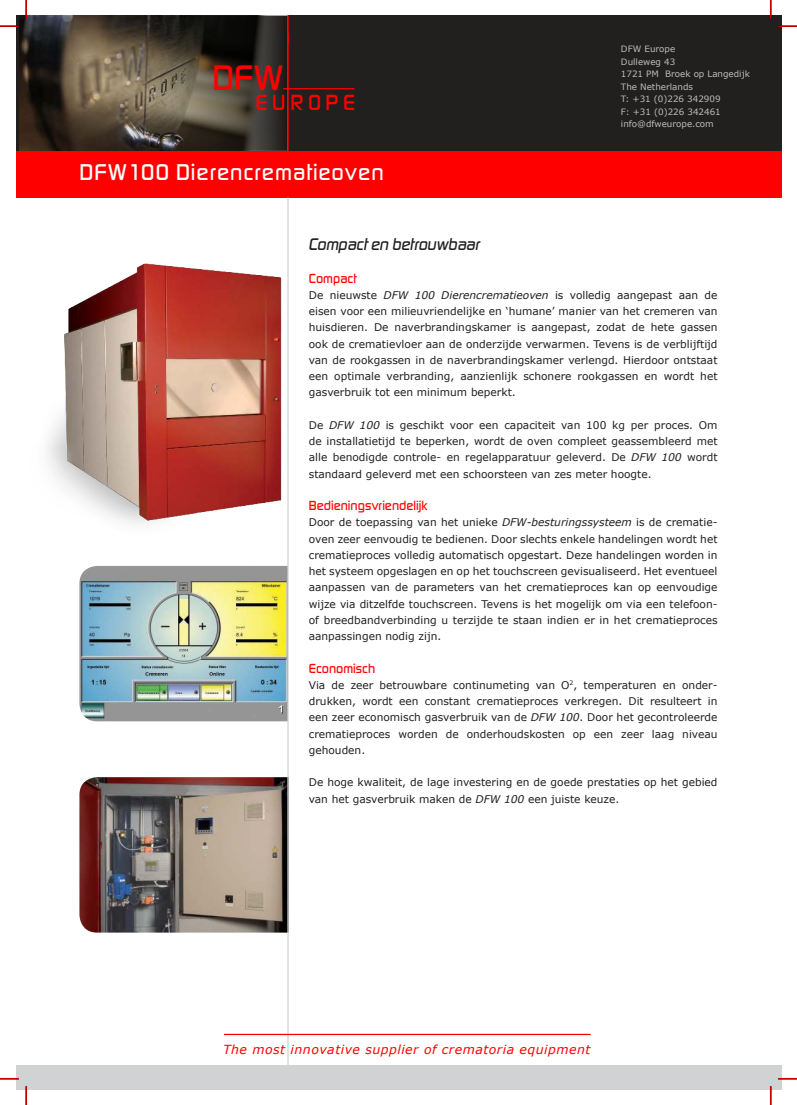
<style>
.page{position:relative;width:797px;height:1105px;background:#fff}
.page>*{position:absolute;margin:0;border:0;box-sizing:border-box;transform-origin:0 0}
.t1{font:500 36.88px "Digital Sans EF";color:#f00}
.t2{font:500 23.75px "Digital Sans EF";letter-spacing:.04em;color:#fff}
.t3{font:500 22.88px "Digital Sans EF";letter-spacing:.205em;color:#f00}
.t4{font:italic 500 17.5px "Digital Sans EF";letter-spacing:-.01em;color:#221f1f}
.t5{font:500 13.75px "Digital Sans EF";color:#f00}
.t6{font:italic 12.5px "Verdana";letter-spacing:.04em;color:#f00}
.t7{font:10.62px/16.2px "Verdana";color:#221f1f;text-align:justify}
.t8{font:8.75px/12.5px "Verdana";color:#bbbdbf}
.s1{font-style:italic}
</style>
<div class="page">
<img style="left:79px;top:566px;width:208px;height:155px">
<img style="left:47px;top:263px;width:235px;height:261px">
<img style="left:79px;top:777px;width:208px;height:156px">
<div style="left:16px;top:16px;width:765px;height:163px;background:#221f1f"></div>
<img style="left:19px;top:16px;width:268px;height:135px">
<div style="left:16px;top:151px;width:765px;height:47px;background:#f00"></div>
<hr style="left:287px;top:33px;width:2px;height:118px;background:#f00">
<hr style="left:283px;top:88px;width:71px;height:1px;background:#f00">
<hr style="left:287px;top:16px;width:2px;height:27px;background:#f00">
<div style="left:16px;top:1065px;width:765px;height:24px;background:#d1d2d4"></div>
<hr style="left:287px;top:198px;width:2px;height:871px;background:#d1d2d4">
<hr style="left:224px;top:1034px;width:366px;height:1px;background:#f00">
<svg style="left:0;top:25px;width:19px;height:2px"></svg>
<svg style="left:778px;top:25px;width:19px;height:2px"></svg>
<svg style="left:0;top:1078px;width:19px;height:1px"></svg>
<svg style="left:778px;top:1078px;width:19px;height:1px"></svg>
<svg style="left:25px;top:0;width:2px;height:19px"></svg>
<svg style="left:25px;top:1086px;width:2px;height:19px"></svg>
<svg style="left:770px;top:0;width:1px;height:19px"></svg>
<svg style="left:770px;top:1086px;width:1px;height:19px"></svg>
<h1 class="t1" style="left:212px;top:56px;width:72px">DFW</h1>
<h3 class="t3" style="left:255px;top:89px;width:101px">EUROPE</h3>
<h2 class="t2" style="left:79px;top:164px;width:306px">DFW100 Dierencrematieoven</h2>
<p class="t8" style="left:621px;top:44px;width:130px">DFW Europe<br>Dulleweg 43<br>1721 PM Broek op Langedijk<br>The Netherlands<br>T: +31 (0)226 342909<br>F: +31 (0)226 342461 info@dfweurope.com</p>
<h3 class="t4" style="left:309px;top:238px;width:173px">Compact en betrouwbaar</h3>
<p class="t5" style="left:309px;top:273px;width:49px">Compact</p>
<p class="t7" style="left:309px;top:288px;width:410px">De nieuwste <span class="s1">DFW 100 Dierencrematieoven</span> is volledig aangepast aan de eisen voor een milieuvriendelijke en ‘humane’ manier van het cremeren van huisdieren. De naverbrandingskamer is aangepast, zodat de hete gassen ook de crematievloer aan de onderzijde verwarmen. Tevens is de verblijftijd van de rookgassen in de naverbrandingskamer verlengd. Hierdoor ontstaat een optimale verbranding, aanzienlijk schonere rookgassen en wordt het gasverbruik tot een minimum beperkt.</p>
<p class="t7" style="left:309px;top:418px;width:410px">De <span class="s1">DFW 100</span> is geschikt voor een capaciteit van 100 kg per proces. Om de installatietijd te beperken, wordt de oven compleet geassembleerd met alle benodigde controle- en regelapparatuur geleverd. De <span class="s1">DFW 100</span> wordt standaard geleverd met een schoorsteen van zes meter hoogte.</p>
<p class="t5" style="left:309px;top:500px;width:120px">Bedieningsvriendelijk</p>
<p class="t7" style="left:309px;top:515px;width:410px">Door de toepassing van het unieke <span class="s1">DFW-besturingssysteem</span> is de crematie&shy;oven zeer eenvoudig te bedienen. Door slechts enkele handelingen wordt het crematieproces volledig automatisch opgestart. Deze handelingen worden in het systeem opgeslagen en op het touchscreen gevisualiseerd. Het eventueel aanpassen van de parameters van het crematieproces kan op eenvoudige wijze via ditzelfde touchscreen. Tevens is het mogelijk om via een telefoon&shy;of breedbandverbinding u terzijde te staan indien er in het crematieproces aanpassingen nodig zijn.</p>
<p class="t5" style="left:309px;top:663px;width:68px">Economisch</p>
<p class="t7" style="left:309px;top:678px;width:410px">Via de zeer betrouwbare continumeting van O<sup>2</sup>, temperaturen en onder&shy;drukken, wordt een constant crematieproces verkregen. Dit resulteert in een zeer economisch gasverbruik van de <span class="s1">DFW 100</span>. Door het gecontroleerde crematieproces worden de onderhoudskosten op een zeer laag niveau gehouden.</p>
<p class="t7" style="left:309px;top:775px;width:410px">De hoge kwaliteit, de lage investering en de goede prestaties op het gebied van het gasverbruik maken de <span class="s1">DFW 100</span> een juiste keuze.</p>
<p class="t6" style="left:223px;top:1044px;width:369px">The most innovative supplier of crematoria equipment</p>
</div>
